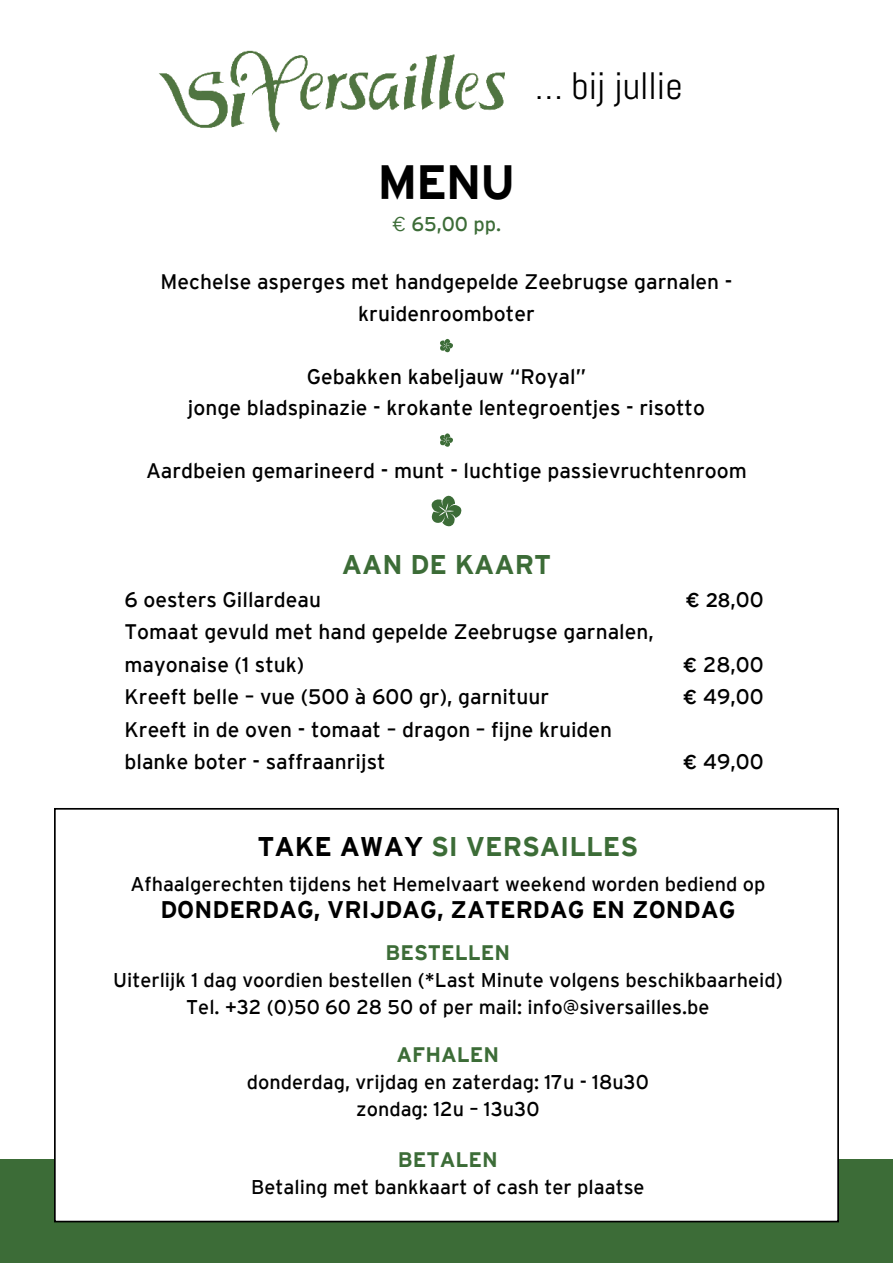
<style>
.page{position:relative;width:893px;height:1263px;background:#fff}
.page>*{position:absolute;margin:0;border:0;box-sizing:border-box;transform-origin:0 0}
.t1{font:700 48px "Interstate";color:#000}
.t2{font:38.1px "Abel";color:#000}
.t3{font:700 27px "Interstate";color:#3c6c37}
.t4{font:700 24px "Interstate";color:#000}
.t5{font:21px/31.5px "Interstate";color:#000;text-align:center}
.t6{font:700 21px "Interstate";color:#3c6c37}
.t7{font:19.95px "Interstate";color:#3c6c37}
.t8{font:500 19.95px "Gotham";color:#000}
.t9{font:19.8px/27.2px "Interstate";color:#000;text-align:center}
.s1{font-family:"Gotham"}
.s2{font-family:"Interstate";font-weight:400;font-size:21px}
.s3{font-family:"Gotham";font-weight:500;font-size:19.95px}
.s4{color:#000}
</style>
<div class="page">
<img style="left:159px;top:50px;width:346px;height:83px">
<svg style="left:440px;top:339px;width:13px;height:13px"></svg>
<svg style="left:440px;top:433px;width:13px;height:14px"></svg>
<svg style="left:431px;top:495px;width:31px;height:31px"></svg>
<div style="left:0;top:1159px;width:893px;height:104px;background:#3c6c37"></div>
<div style="left:55px;top:809px;width:783px;height:412px;background:#fff"></div>
<div style="left:54px;top:808px;width:785px;height:414px;border:2px solid #000"></div>
<h2 class="t2" style="left:535px;top:62px;width:149px">… bij jullie</h2>
<h1 class="t1" style="left:377px;top:160px;width:140px">MENU</h1>
<p class="t7" style="left:392px;top:215px;width:111px"><span class="s1">¤</span> 65,00 pp.</p>
<p class="t5" style="left:160px;top:267px;width:573px">Mechelse asperges met handgepelde Zeebrugse garnalen - kruidenroomboter</p>
<p class="t5" style="left:188px;top:362px;width:519px">Gebakken kabeljauw “Royal”<br>jonge bladspinazie - krokante lentegroentjes - risotto</p>
<p class="t5" style="left:146px;top:456px;width:602px">Aardbeien gemarineerd - munt - luchtige passievruchtenroom</p>
<p class="t3" style="left:342px;top:553px;width:211px">AAN DE KAART</p>
<p class="t5" style="left:124px;top:585px;width:198px">6 oesters Gillardeau</p>
<p class="t8" style="left:685px;top:591px;width:80px">¤ 28<span class="s2">,00</span></p>
<p class="t5" style="left:124px;top:617px;width:531px;line-height:32.5px;text-align:left">Tomaat gevuld met hand gepelde Zeebrugse garnalen, mayonaise (1 stuk)</p>
<p class="t5" style="left:683px;top:650px;width:82px"><span class="s3">¤</span> 28,00</p>
<p class="t5" style="left:124px;top:682px;width:426px">Kreeft belle – vue (500 à 600 gr), garnituur</p>
<p class="t5" style="left:667px;top:682px;width:98px">€ <span class="s3">¤</span> 49,00</p>
<p class="t5" style="left:124px;top:714px;width:489px;line-height:32.5px;text-align:left">Kreeft in de oven - tomaat – dragon – fijne kruiden blanke boter - saffraanrijst</p>
<p class="t5" style="left:683px;top:747px;width:82px"><span class="s3">¤</span> 49,00</p>
<p class="t3" style="left:258px;top:834px;width:382px"><span class="s4">TAKE AWAY</span> SI VERSAILLES</p>
<p class="t9" style="left:130px;top:871px;width:637px">Afhaalgerechten tijdens het Hemelvaart weekend worden bediend op</p>
<p class="t4" style="left:160px;top:899px;width:577px">DONDERDAG, VRIJDAG, ZATERDAG EN ZONDAG</p>
<p class="t6" style="left:386px;top:943px;width:126px">BESTELLEN</p>
<p class="t9" style="left:113px;top:967px;width:671px">Uiterlijk 1 dag voordien bestellen (*Last Minute volgens beschikbaarheid)<br>Tel. +32 (0)50 60 28 50 of per mail: info@siversailles.be</p>
<p class="t6" style="left:397px;top:1045px;width:104px">AFHALEN</p>
<p class="t9" style="left:247px;top:1070px;width:404px">donderdag, vrijdag en zaterdag: 17u - 18u30 zondag: 12u – 13u30</p>
<p class="t6" style="left:398px;top:1150px;width:101px">BETALEN</p>
<p class="t9" style="left:251px;top:1175px;width:395px">Betaling met bankkaart of cash ter plaatse</p>
</div>
